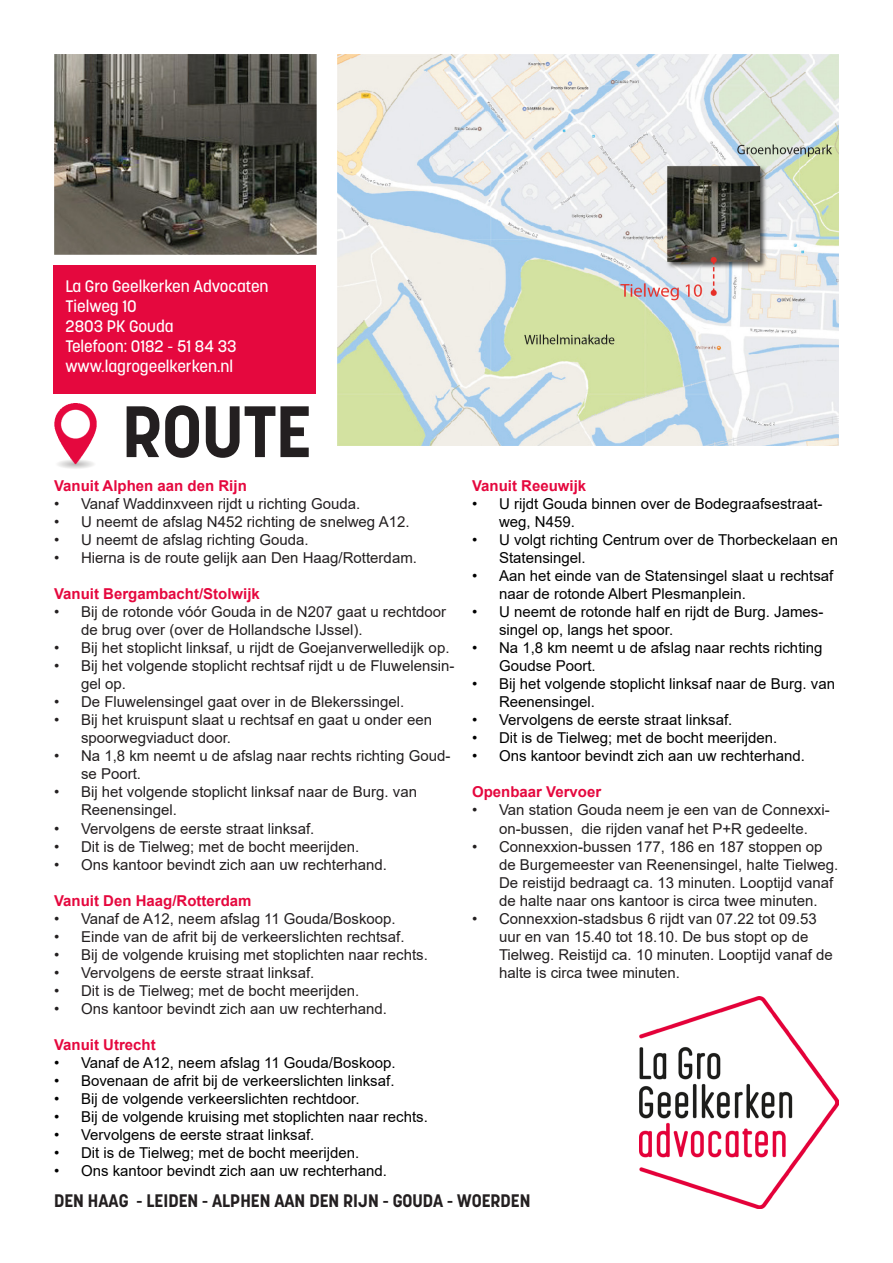
<style>
.page{position:relative;width:893px;height:1263px;background:#fff}
.page>*{position:absolute;margin:0;border:0;box-sizing:border-box;transform-origin:0 0}
.t1{font:700 72px "Korolev";color:#231f20}
.t2{font:700 18px "Korolev";color:#231f20}
.t3{font:500 16.5px "Korolev";color:#fff}
.t4{font:15px/18px "Arial";color:#231f20}
.t5{font:15px/18px "Arial";color:#000}
.t6{font:700 15px "Arial";color:#e5083e}
</style>
<div class="page">
<img style="left:54px;top:403px;width:42px;height:66px">
<div style="left:53px;top:265px;width:263px;height:129px;background:#e5083e"></div>
<img style="left:639px;top:996px;width:200px;height:213px">
<img style="left:54px;top:54px;width:262px;height:200px">
<img style="left:337px;top:54px;width:502px;height:391px">
<p class="t3" style="left:65px;top:276px;width:205px">La Gro Geelkerken Advocaten</p>
<p class="t3" style="left:65px;top:296px;width:73px">Tielweg 10</p>
<p class="t3" style="left:65px;top:316px;width:110px">2803 PK Gouda</p>
<p class="t3" style="left:65px;top:336px;width:173px">Telefoon: 0182 - 51 84 33</p>
<p class="t3" style="left:65px;top:355px;width:169px">www.lagrogeelkerken.nl</p>
<p class="t1" style="left:122px;top:386px;width:191px">ROUTE</p>
<p class="t6" style="left:54px;top:476px;width:194px">Vanuit Alphen aan den Rijn</p>
<p class="t4" style="left:54px;top:495px;width:308px">• Vanaf Waddinxveen rijdt u richting Gouda.</p>
<p class="t4" style="left:54px;top:513px;width:357px">• U neemt de afslag N452 richting de snelweg A12.</p>
<p class="t4" style="left:54px;top:531px;width:256px">• U neemt de afslag richting Gouda.</p>
<p class="t4" style="left:54px;top:549px;width:364px">• Hierna is de route gelijk aan Den Haag/Rotterdam.</p>
<p class="t6" style="left:54px;top:584px;width:207px">Vanuit Bergambacht/Stolwijk</p>
<p class="t4" style="left:81px;top:603px;width:367px;text-indent:-27px">• Bij de rotonde vóór Gouda in de N207 gaat u rechtdoor de brug over (over de Hollandsche IJssel).</p>
<p class="t4" style="left:54px;top:639px;width:397px">• Bij het stoplicht linksaf, u rijdt de Goejanverwelledijk op.</p>
<p class="t4" style="left:81px;top:657px;width:375px;text-indent:-27px">• Bij het volgende stoplicht rechtsaf rijdt u de Fluwelensin&shy;gel op.</p>
<p class="t4" style="left:54px;top:693px;width:352px">• De Fluwelensingel gaat over in de Blekerssingel.</p>
<p class="t4" style="left:81px;top:711px;width:353px;text-indent:-27px">• Bij het kruispunt slaat u rechtsaf en gaat u onder een spoorwegviaduct door.</p>
<p class="t4" style="left:81px;top:747px;width:371px;text-indent:-27px">• Na 1,8 km neemt u de afslag naar rechts richting Goud&shy;se Poort.</p>
<p class="t4" style="left:81px;top:783px;width:337px;text-indent:-27px">• Bij het volgende stoplicht linksaf naar de Burg. van<br>Reenensingel.</p>
<p class="t4" style="left:54px;top:819px;width:262px">• Vervolgens de eerste straat linksaf.</p>
<p class="t4" style="left:54px;top:837px;width:307px">• Dit is de Tielweg; met de bocht meerijden.</p>
<p class="t4" style="left:54px;top:855px;width:334px">• Ons kantoor bevindt zich aan uw rechterhand.</p>
<p class="t6" style="left:54px;top:890px;width:199px">Vanuit Den Haag/Rotterdam</p>
<p class="t4" style="left:54px;top:909px;width:343px">• Vanaf de A12, neem afslag 11 Gouda/Boskoop.</p>
<p class="t4" style="left:54px;top:927px;width:352px">• Einde van de afrit bij de verkeerslichten rechtsaf.</p>
<p class="t4" style="left:54px;top:945px;width:375px">• Bij de volgende kruising met stoplichten naar rechts.</p>
<p class="t4" style="left:54px;top:963px;width:262px">• Vervolgens de eerste straat linksaf.</p>
<p class="t4" style="left:54px;top:981px;width:307px">• Dit is de Tielweg; met de bocht meerijden.</p>
<p class="t4" style="left:54px;top:999px;width:334px">• Ons kantoor bevindt zich aan uw rechterhand.</p>
<p class="t6" style="left:54px;top:1034px;width:103px">Vanuit Utrecht</p>
<p class="t5" style="left:54px;top:1053px;width:343px">• Vanaf de A12, neem afslag 11 Gouda/Boskoop.</p>
<p class="t5" style="left:54px;top:1071px;width:342px">• Bovenaan de afrit bij de verkeerslichten linksaf.</p>
<p class="t5" style="left:54px;top:1089px;width:307px">• Bij de volgende verkeerslichten rechtdoor.</p>
<p class="t5" style="left:54px;top:1107px;width:375px">• Bij de volgende kruising met stoplichten naar rechts.</p>
<p class="t5" style="left:54px;top:1125px;width:262px">• Vervolgens de eerste straat linksaf.</p>
<p class="t5" style="left:54px;top:1143px;width:307px">• Dit is de Tielweg; met de bocht meerijden.</p>
<p class="t5" style="left:54px;top:1161px;width:334px">• Ons kantoor bevindt zich aan uw rechterhand.</p>
<p class="t6" style="left:472px;top:476px;width:116px">Vanuit Reeuwijk</p>
<p class="t5" style="left:499px;top:495px;width:325px;text-indent:-27px">• U rijdt Gouda binnen over de Bodegraafsestraat&shy;weg, N459.</p>
<p class="t5" style="left:499px;top:531px;width:341px;text-indent:-27px">• U volgt richting Centrum over de Thorbeckelaan en<br>Statensingel.</p>
<p class="t5" style="left:499px;top:567px;width:336px;text-indent:-27px">• Aan het einde van de Statensingel slaat u rechtsaf naar de rotonde Albert Plesmanplein.</p>
<p class="t5" style="left:499px;top:603px;width:326px;text-indent:-27px">• U neemt de rotonde half en rijdt de Burg. James&shy;singel op, langs het spoor.</p>
<p class="t5" style="left:499px;top:639px;width:325px;text-indent:-27px">• Na 1,8 km neemt u de afslag naar rechts richting<br>Goudse Poort.</p>
<p class="t5" style="left:499px;top:675px;width:337px;text-indent:-27px">• Bij het volgende stoplicht linksaf naar de Burg. van<br>Reenensingel.</p>
<p class="t5" style="left:472px;top:711px;width:262px">• Vervolgens de eerste straat linksaf.</p>
<p class="t5" style="left:472px;top:729px;width:307px">• Dit is de Tielweg; met de bocht meerijden.</p>
<p class="t5" style="left:472px;top:747px;width:334px">• Ons kantoor bevindt zich aan uw rechterhand.</p>
<p class="t6" style="left:472px;top:782px;width:131px">Openbaar Vervoer</p>
<p class="t4" style="left:472px;top:801px;width:359px;text-align:center">• Van station Gouda neem je een van de Connexxi&shy;on-bussen, die rijden vanaf het P+R gedeelte.</p>
<p class="t4" style="left:499px;top:837px;width:341px;text-indent:-27px">• Connexxion-bussen 177, 186 en 187 stoppen op de Burgemeester van Reenensingel, halte Tielweg.<br>De reistijd bedraagt ca. 13 minuten. Looptijd vanaf de halte naar ons kantoor is circa twee minuten.</p>
<p class="t4" style="left:499px;top:909px;width:335px;text-indent:-27px">• Connexxion-stadsbus 6 rijdt van 07.22 tot 09.53 uur en van 15.40 tot 18.10. De bus stopt op de Tielweg. Reistijd ca. 10 minuten. Looptijd vanaf de halte is circa twee minuten.</p>
<p class="t2" style="left:54px;top:1189px;width:478px">DEN HAAG - LEIDEN - ALPHEN AAN DEN RIJN - GOUDA - WOERDEN</p>
</div>
